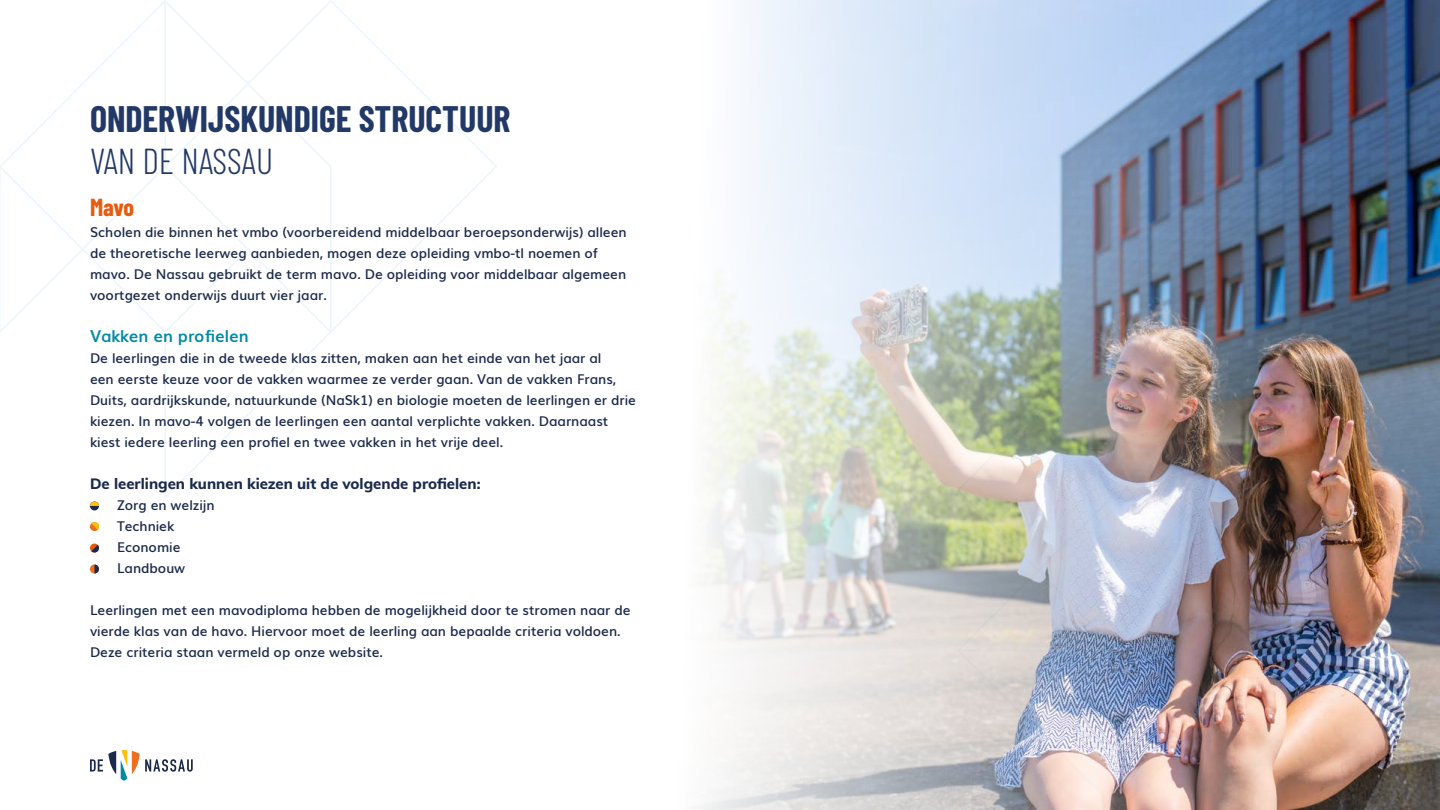
<style>
.page{position:relative;width:1440px;height:810px;background:#fff}
.page>*{position:absolute;margin:0;border:0;box-sizing:border-box;transform-origin:0 0}
.t1{font:700 36px "Barlow Condensed";color:#223967}
.t2{font:300 36px "Barlow Condensed";color:#223967}
.t3{font:700 24px "Barlow Condensed";color:#e75b0e}
.t4{font:700 16.5px "Muli";color:#008aa5}
.t5{font:800 15px "Muli";color:#1b2a4c}
.t6{font:600 13.5px/21px "Muli";color:#1b2a4c}
</style>
<div class="page">
<svg style="left:85px;top:3px;width:412px;height:496px"></svg>
<svg style="left:0;top:81px;width:163px;height:253px"></svg>
<svg style="left:163px;top:0;width:170px;height:334px"></svg>
<svg style="left:163px;top:247px;width:87px;height:87px"></svg>
<svg style="left:90px;top:750px;width:103px;height:31px"></svg>
<div style="left:90px;top:501px;width:9px;height:9px;background:#1b2a4c;border-radius:50%"></div>
<svg style="left:90px;top:522px;width:9px;height:9px"></svg>
<div style="left:90px;top:565px;width:9px;height:9px;background:#ed6e1c;border-radius:50%"></div>
<svg style="left:94px;top:565px;width:5px;height:9px"></svg>
<svg style="left:90px;top:543px;width:9px;height:10px"></svg>
<svg style="left:90px;top:501px;width:9px;height:5px"></svg>
<img style="left:700px;top:0;width:740px;height:810px">
<h1 class="t1" style="left:90px;top:93px;width:422px">ONDERWIJSKUNDIGE STRUCTUUR</h1>
<h1 class="t2" style="left:90px;top:135px;width:185px">VAN DE NASSAU</h1>
<h2 class="t3" style="left:90px;top:190px;width:46px">Mavo</h2>
<p class="t6" style="left:90px;top:221px;width:538px">Scholen die binnen het vmbo (voorbereidend middelbaar beroepsonderwijs) alleen de theoretische leerweg aanbieden, mogen deze opleiding vmbo-tl noemen of mavo. De Nassau gebruikt de term mavo. De opleiding voor middelbaar algemeen voortgezet onderwijs duurt vier jaar.</p>
<p class="t4" style="left:90px;top:323px;width:160px">Vakken en profielen</p>
<p class="t6" style="left:90px;top:347px;width:548px">De leerlingen die in de tweede klas zitten, maken aan het einde van het jaar al<br>een eerste keuze voor de vakken waarmee ze verder gaan. Van de vakken Frans, Duits, aardrijkskunde, natuurkunde (NaSk1) en biologie moeten de leerlingen er drie kiezen. In mavo-4 volgen de leerlingen een aantal verplichte vakken. Daarnaast kiest iedere leerling een profiel en twee vakken in het vrije deel.</p>
<p class="t5" style="left:90px;top:473px;width:392px">De leerlingen kunnen kiezen uit de volgende profielen:</p>
<p class="t6" style="left:90px;top:494px;width:126px">– Zorg en welzijn</p>
<p class="t6" style="left:90px;top:515px;width:86px">– Techniek</p>
<p class="t6" style="left:90px;top:536px;width:92px">– Economie</p>
<p class="t6" style="left:90px;top:557px;width:97px">– Landbouw</p>
<p class="t6" style="left:90px;top:599px;width:542px">Leerlingen met een mavodiploma hebben de mogelijkheid door te stromen naar de vierde klas van de havo. Hiervoor moet de leerling aan bepaalde criteria voldoen.<br>Deze criteria staan vermeld op onze website.</p>
</div>
